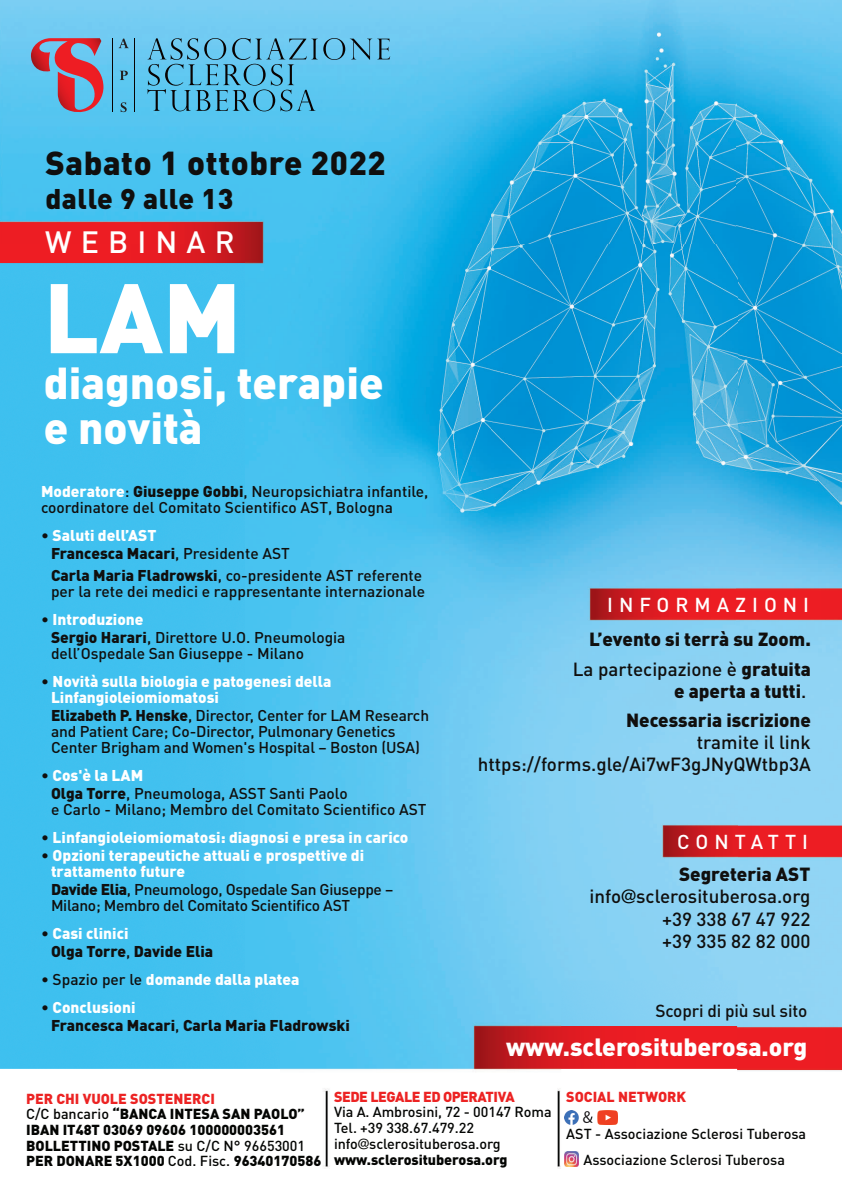
<style>
.page{position:relative;width:842px;height:1191px;background:#fff}
.page>*{position:absolute;margin:0;border:0;box-sizing:border-box;transform-origin:0 0}
.t1{font:900 97.1px "DIN Pro";color:#fff}
.t2{font:900 44.1px/45.5px "DIN Pro";color:#fff}
.t3{font:900 32.8px "DIN Pro";letter-spacing:.02em;color:#100f0e}
.t4{font:500 30.4px "DIN Pro";color:#fff}
.t5{font:900 28.1px "DIN Pro";letter-spacing:.02em;color:#100f0e}
.t6{font:900 24.7px "DIN Pro";color:#fff}
.t7{font:500 19.9px "DIN Pro";letter-spacing:.3em;color:#fff}
.t8{font:500 18.8px/22.6px "DIN Pro";color:#100f0e;text-align:right}
.t9{font:900 18.8px/29.5px "DIN Pro";color:#100f0e;text-align:right}
.t10{font:500 17.2px "DIN";letter-spacing:-.01em;color:#100f0e}
.t11{font:500 15.5px/16px "DIN Pro";letter-spacing:-.005em;color:#100f0e}
.t12{font:900 15.5px/16px "DIN Pro";color:#fff}
.t13{font:900 15.5px/18px "DIN Pro";color:#100f0e}
.t14{font:500 14.3px/15.7px "DIN";letter-spacing:-.005em;color:#040503}
.t15{font:900 14.3px/15.7px "DIN";color:#040503}
.t16{font:900 14.3px "DIN";letter-spacing:-.03em;color:#ec2323}
.t17{font:900 14.3px "DIN";color:#ec2323}
.s1{font-weight:900;color:#fff}
.s2{font-weight:900}
.s3{font-weight:500;color:#100f0e}
.s4{font-weight:500}
.s5{color:#fff}
.s6{color:#ec2323}
.s7{font-family:"Avenir Next LT Pro";font-weight:400;color:#040503}
.s8{font-family:"Avenir Next LT Pro";font-weight:400}
</style>
<div class="page">
<img style="left:0;top:0;width:842px;height:1169px">
<svg style="left:31px;top:38px;width:73px;height:75px;background:#987b96"></svg>
<svg style="left:147px;top:38px;width:243px;height:73px;background:#56b0d4"></svg>
<hr style="left:112px;top:39px;width:1px;height:73px;background:#080302">
<hr style="left:134px;top:39px;width:1px;height:73px;background:#080302">
<svg style="left:119px;top:39px;width:10px;height:9px"></svg>
<svg style="left:120px;top:71px;width:8px;height:9px"></svg>
<svg style="left:121px;top:102px;width:6px;height:10px"></svg>
<img style="left:564px;top:1110px;width:54px;height:14px">
<img style="left:564px;top:1151px;width:15px;height:15px">
<h3 class="t3" style="left:45px;top:141px;width:342px">Sabato 1 ottobre 2022</h3>
<h3 class="t5" style="left:45px;top:179px;width:189px">dalle 9 alle 13</h3>
<h3 class="t4" style="left:45px;top:222px;width:191px">WEBINAR</h3>
<h1 class="t1" style="left:44px;top:252px;width:199px">LAM</h1>
<h2 class="t2" style="left:44px;top:358px;width:341px">diagnosi, terapie e novità</h2>
<p class="t11" style="left:41px;top:482px;width:389px"><span class="s1">Moderatore</span>: <span class="s2">Giuseppe Gobbi</span>, Neuropsichiatra infantile, coordinatore del Comitato Scientifico AST, Bologna</p>
<p class="t11" style="left:51px;top:525px;width:240px;line-height:18px;text-indent:-10px">• <span class="s1">Saluti dell’AST<br></span><span class="s2">Francesca Macari</span>, Presidente AST</p>
<p class="t11" style="left:51px;top:566px;width:375px"><span class="s2">Carla Maria Fladrowski</span>, co-presidente AST referente per la rete dei medici e rappresentante internazionale</p>
<p class="t11" style="left:51px;top:609px;width:296px;line-height:18px;text-indent:-10px">• <span class="s1">Introduzione<br></span><span class="s2">Sergio Harari</span>, Direttore U.O. Pneumologia</p>
<p class="t11" style="left:51px;top:644px;width:255px">dell’Ospedale San Giuseppe - Milano</p>
<p class="t12" style="left:51px;top:672px;width:282px;text-indent:-10px"><span class="s3">•</span> Novità sulla biologia e patogenesi della<br>Linfangioleiomiomatosi</p>
<p class="t11" style="left:51px;top:706px;width:380px"><span class="s2">Elizabeth P. Henske</span>, Director, Center for LAM Research and Patient Care; Co-Director, Pulmonary Genetics<br>Center Brigham and Women's Hospital – Boston (USA)</p>
<p class="t11" style="left:51px;top:765px;width:298px;line-height:18px;text-indent:-10px">• <span class="s1">Cos'è la LAM<br></span><span class="s2">Olga Torre</span>, Pneumologa, ASST Santi Paolo</p>
<p class="t11" style="left:51px;top:800px;width:377px">e Carlo - Milano; Membro del Comitato Scientifico AST</p>
<p class="t12" style="left:41px;top:828px;width:369px"><span class="s3">•</span> Linfangioleiomiomatosi: diagnosi e presa in carico</p>
<p class="t12" style="left:51px;top:846px;width:315px;text-indent:-10px"><span class="s3">•</span> Opzioni terapeutiche attuali e prospettive di trattamento future</p>
<p class="t11" style="left:51px;top:880px;width:344px"><span class="s2">Davide Elia</span>, Pneumologo, Ospedale San Giuseppe –<br>Milano; Membro del Comitato Scientifico AST</p>
<p class="t13" style="left:51px;top:923px;width:164px;text-indent:-10px"><span class="s4">•</span> <span class="s5">Casi clinici<br></span>Olga Torre<span class="s4">,</span> Davide Elia</p>
<p class="t12" style="left:41px;top:970px;width:260px"><span class="s3">• Spazio per le</span> domande dalla platea</p>
<p class="t13" style="left:51px;top:997px;width:300px;text-indent:-10px"><span class="s4">•</span> <span class="s5">Conclusioni<br></span>Francesca Macari<span class="s4">,</span> Carla Maria Fladrowski</p>
<p class="t10" style="left:655px;top:1000px;width:153px">Scopri di più sul sito</p>
<h3 class="t6" style="left:506px;top:1029px;width:303px">www.sclerosituberosa.org</h3>
<p class="t15" style="left:26px;top:1089px;width:297px"><span class="s6">PER CHI VUOLE SOSTENERCI<br></span><span class="s4">C/C bancario</span> “BANCA INTESA SAN PAOLO” IBAN IT48T 03069 09606 100000003561<br>BOLLETTINO POSTALE <span class="s4">su C/C N° 96653001<br></span>PER DONARE 5X1000 <span class="s4">Cod. Fisc.</span> 96340170586</p>
<p class="t16" style="left:334px;top:1087px;width:182px">SEDE LEGALE ED OPERATIVA</p>
<p class="t7" style="left:607px;top:591px;width:203px">INFORMAZIONI</p>
<p class="t9" style="left:573px;top:623px;width:240px">L’evento si terrà su Zoom.<br><span class="s4">La partecipazione è</span> gratuita</p>
<p class="t9" style="left:626px;top:675px;width:186px">e aperta a tutti<span class="s4">.<br></span>Necessaria iscrizione</p>
<p class="t8" style="left:478px;top:730px;width:335px;line-height:22px">tramite il link https://forms.gle/Ai7wF3gJNyQWtbp3A</p>
<p class="t7" style="left:677px;top:828px;width:133px">CONTATTI</p>
<p class="t8" style="left:590px;top:861px;width:222px"><span class="s2">Segreteria AST </span>info<span class="s7">@</span>sclerosituberosa.org +39 338 67 47 922<br>+39 335 82 82 000</p>
<p class="t17" style="left:566px;top:1087px;width:122px">SOCIAL NETWORK</p>
<p class="t14" style="left:566px;top:1120px;width:241px;line-height:25.9px;text-align:center">AST - Associazione Sclerosi Tuberosa<br>Associazione Sclerosi Tuberosa</p>
<p class="t14" style="left:334px;top:1104px;width:219px">Via A. Ambrosini, 72 - 00147 Roma<br>Tel. +39 338.67.479.22 info<span class="s8">@</span>sclerosituberosa.org <span class="s2">www.sclerosituberosa.org</span></p>
</div>
